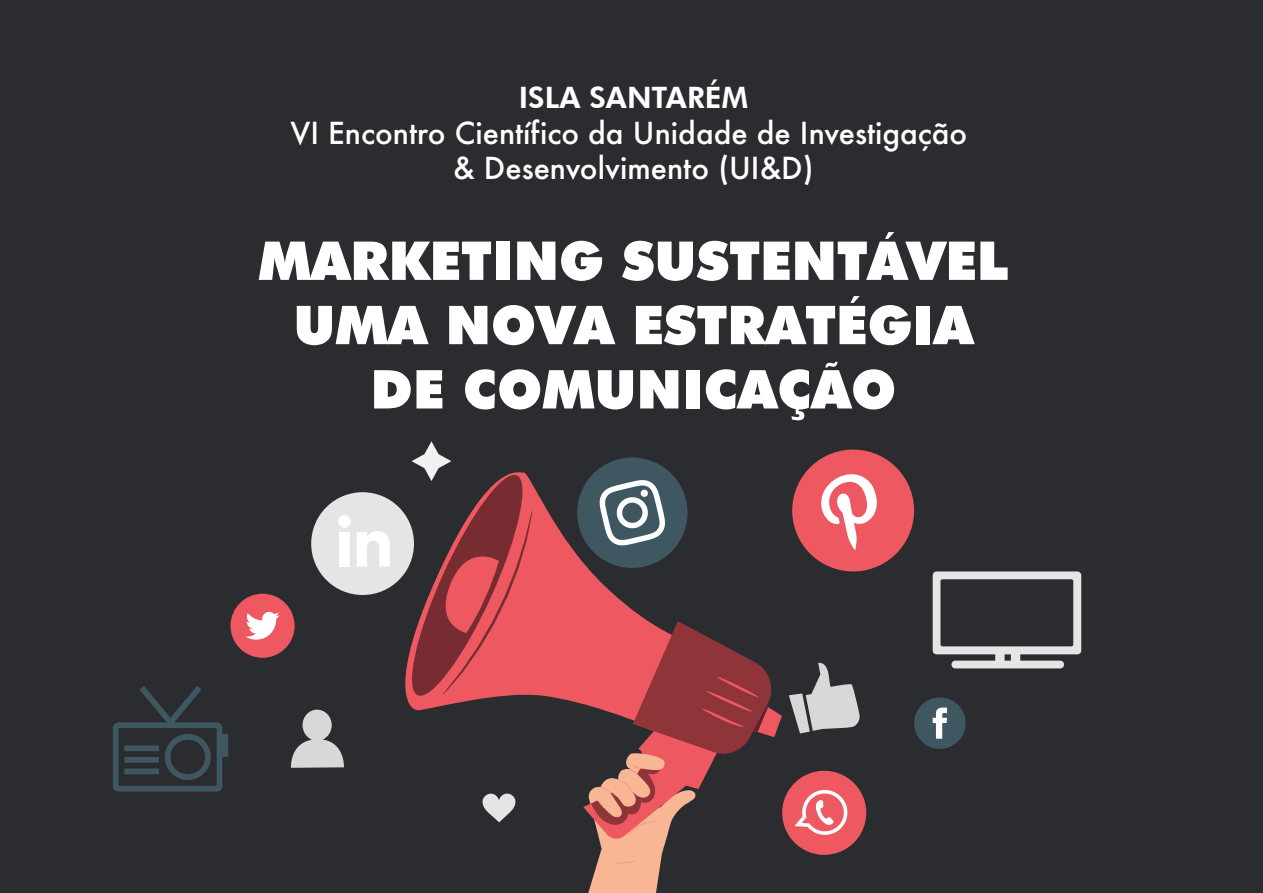
<style>
.page{position:relative;width:1263px;height:893px;background:#fff}
.page>*{position:absolute;margin:0;border:0;box-sizing:border-box;transform-origin:0 0}
.t1{font:900 53.55px/64.3px "Futura";color:#fff;text-align:center}
.t2{font:500 29.55px/35.4px "Futura";color:#fff;text-align:center}
.t3{font:800 29.55px "Futura BT";color:#fff}
</style>
<div class="page">
<div style="left:0;top:0;width:1262px;height:893px;background:#2a2c2f"></div>
<svg style="left:388px;top:484px;width:260px;height:227px;fill:#ee5861"></svg>
<div style="left:311px;top:492px;width:103px;height:103px;background:#e4e5e4;border-radius:50%"></div>
<div style="left:339px;top:532px;width:11px;height:34px;background:#fff"></div>
<div style="left:338px;top:515px;width:13px;height:13px;background:#fff;border-radius:50%"></div>
<svg style="left:357px;top:531px;width:33px;height:35px"></svg>
<svg style="left:404px;top:441px;width:128px;height:260px"></svg>
<svg style="left:290px;top:710px;width:54px;height:58px"></svg>
<svg style="left:482px;top:793px;width:34px;height:29px"></svg>
<svg style="left:792px;top:449px;width:123px;height:123px"></svg>
<svg style="left:565px;top:621px;width:302px;height:272px"></svg>
<div style="left:230px;top:594px;width:65px;height:64px;background:#ee5861;border-radius:50%"></div>
<svg style="left:245px;top:612px;width:35px;height:28px"></svg>
<svg style="left:571px;top:457px;width:117px;height:116px"></svg>
<div style="left:914px;top:697px;width:52px;height:52px;background:#3f5761;border-radius:50%"></div>
<svg style="left:933px;top:708px;width:14px;height:31px"></svg>
<svg style="left:933px;top:571px;width:148px;height:97px"></svg>
<svg style="left:113px;top:686px;width:115px;height:105px"></svg>
<p class="t3" style="left:519px;top:80px;width:231px">ISLA SANTARÉM</p>
<p class="t2" style="left:290px;top:114px;width:678px">VI Encontro Científico da Unidade de Investigação &amp; Desenvolvimento (UI&amp;D)</p>
<h1 class="t1" style="left:259px;top:226px;width:751px">MARKETING SUSTENTÁVEL<br>UMA NOVA ESTRATÉGIA<br>DE COMUNICAÇÃO</h1>
</div>
